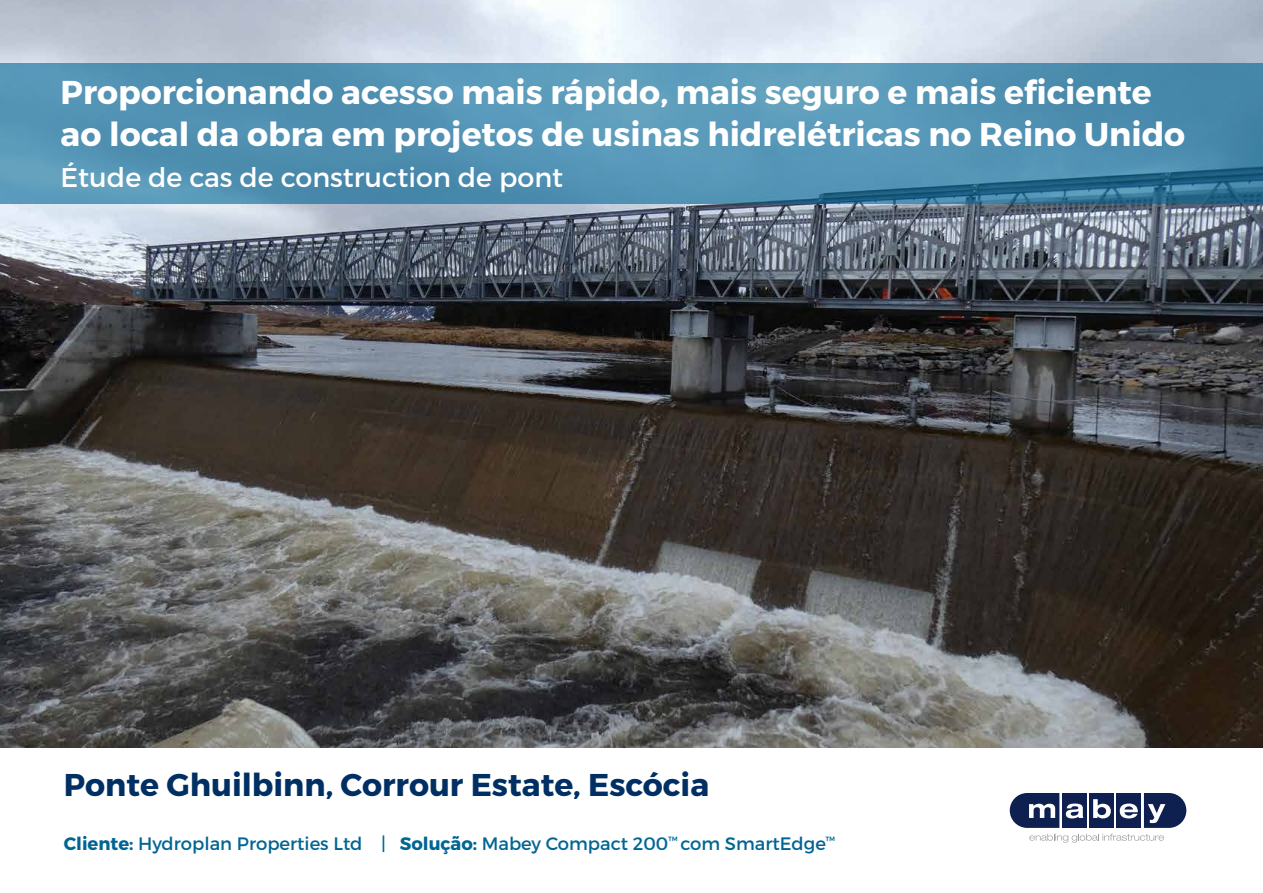
<style>
.page{position:relative;width:1263px;height:893px;background:#fff}
.page>*{position:absolute;margin:0;border:0;box-sizing:border-box;transform-origin:0 0}
.t1{font:700 33px/42px "Montserrat";color:#fff}
.t2{font:700 31.5px "Montserrat";color:#002f63}
.t3{font:27px "Montserrat";color:#fff}
.t4{font:18px "Montserrat";color:#006594}
.s1{font-weight:700}
</style>
<div class="page">
<img style="left:0;top:0;width:1263px;height:747px">
<svg style="left:0;top:64px;width:1263px;height:140px;background:#5090b1"></svg>
<div style="left:1117px;top:793px;width:24px;height:35px;background:#0e2050"></div>
<div style="left:1089px;top:793px;width:25px;height:35px;background:#0e2050"></div>
<div style="left:1062px;top:793px;width:25px;height:35px;background:#0e2050"></div>
<svg style="left:1010px;top:793px;width:49px;height:35px"></svg>
<svg style="left:1066px;top:803px;width:17px;height:15px"></svg>
<svg style="left:1093px;top:799px;width:18px;height:19px"></svg>
<svg style="left:1120px;top:803px;width:18px;height:15px"></svg>
<svg style="left:1144px;top:793px;width:42px;height:35px"></svg>
<svg style="left:1029px;top:834px;width:135px;height:9px"></svg>
<p class="t1" style="left:61px;top:72px;width:1126px">Proporcionando acesso mais rápido, mais seguro e mais eficiente ao local da obra em projetos de usinas hidrelétricas no Reino Unido</p>
<p class="t3" style="left:61px;top:160px;width:504px">Étude de cas de construction de pont</p>
<p class="t2" style="left:64px;top:765px;width:647px">Ponte Ghuilbinn, Corrour Estate, Escócia</p>
<p class="t4" style="left:64px;top:833px;width:773px"><span class="s1">Cliente:</span> Hydroplan Properties Ltd | <span class="s1">Solução:</span> Mabey Compact 200<sup>™</sup> com SmartEdge<sup>™</sup></p>
</div>
